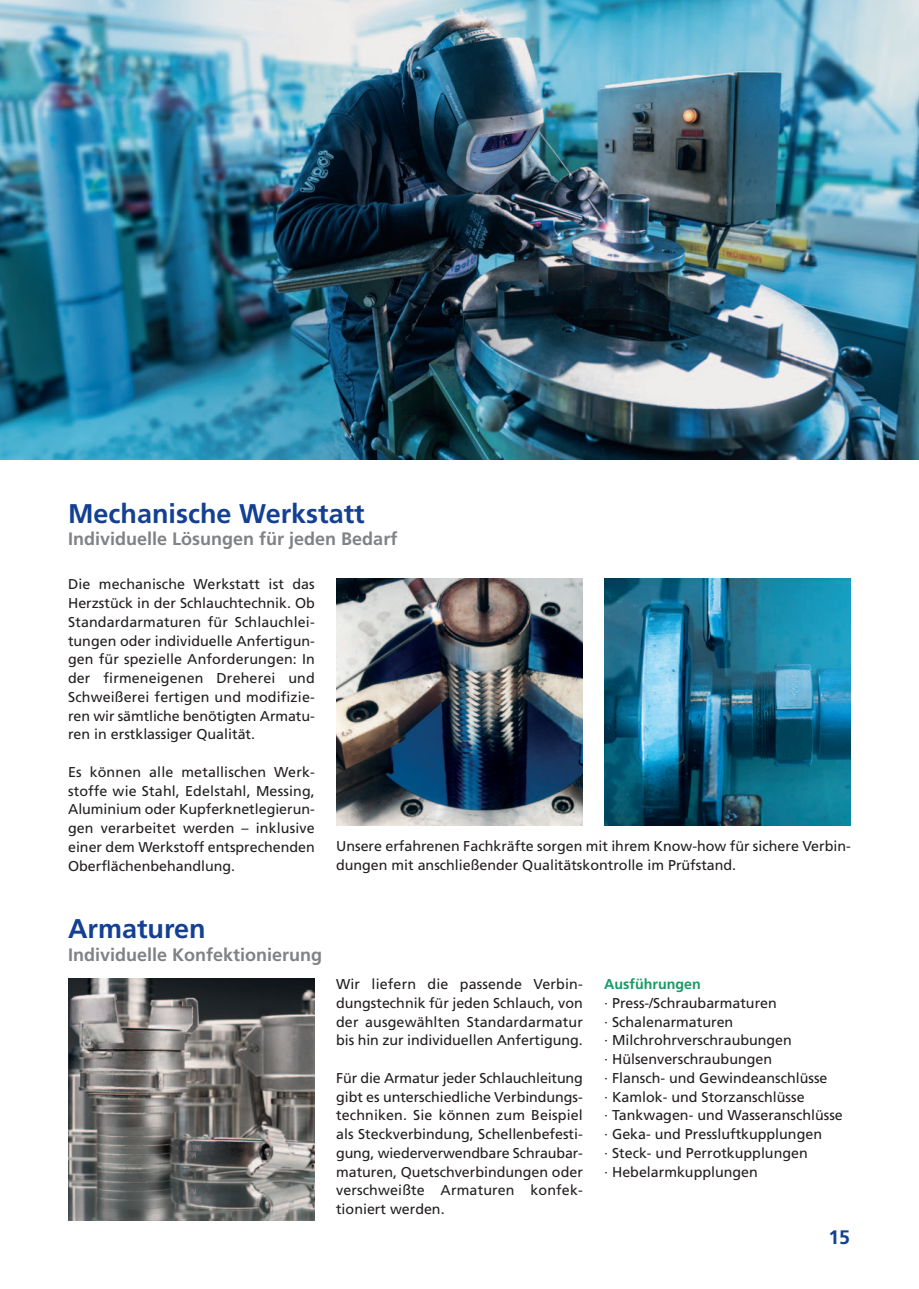
<style>
.page{position:relative;width:919px;height:1289px;background:#fff}
.page>*{position:absolute;margin:0;border:0;box-sizing:border-box;transform-origin:0 0}
.t1{font:700 27px "Frutiger";color:#144093}
.t2{font:700 19.5px "Frutiger";color:#144093}
.t3{font:700 18px "Frutiger";color:#808285}
.t4{font:14.25px/18.8px "Frutiger";color:#231f20;text-align:justify}
.t5{font:700 14.25px "Frutiger";color:#199a68}
</style>
<div class="page">
<img style="left:0;top:0;width:918px;height:459px">
<img style="left:336px;top:578px;width:247px;height:247px">
<img style="left:604px;top:578px;width:246px;height:247px">
<img style="left:68px;top:978px;width:247px;height:242px">
<p class="t1" style="left:68px;top:502px;width:298px">Mechanische Werkstatt</p>
<p class="t3" style="left:68px;top:531px;width:331px">Individuelle Lösungen für jeden Bedarf</p>
<p class="t4" style="left:68px;top:576px;width:248px">Die mechanische Werkstatt ist das Herzstück in der Schlauchtechnik. Ob Standardarmaturen für Schlauchlei&shy;tungen oder individuelle Anfertigun&shy;gen für spezielle Anforderungen: In der firmeneigenen Dreherei und Schweißerei fertigen und modifizie&shy;ren wir sämtliche benötigten Armatu&shy;ren in erstklassiger Qualität.</p>
<p class="t4" style="left:68px;top:763px;width:248px">Es können alle metallischen Werk&shy;stoffe wie Stahl, Edelstahl, Messing, Aluminium oder Kupferknetlegierun&shy;gen verarbeitet werden – inklusive einer dem Werkstoff entsprechenden Oberflächenbehandlung.</p>
<p class="t4" style="left:336px;top:838px;width:516px">Unsere erfahrenen Fachkräfte sorgen mit ihrem Know-how für sichere Verbin&shy;dungen mit anschließender Qualitätskontrolle im Prüfstand.</p>
<p class="t1" style="left:68px;top:918px;width:139px">Armaturen</p>
<p class="t3" style="left:68px;top:947px;width:256px">Individuelle Konfektionierung</p>
<p class="t4" style="left:336px;top:976px;width:248px">Wir liefern die passende Verbin&shy;dungstechnik für jeden Schlauch, von der ausgewählten Standardarmatur bis hin zur individuellen Anfertigung.</p>
<p class="t4" style="left:336px;top:1069px;width:248px">Für die Armatur jeder Schlauchleitung gibt es unterschiedliche Verbindungs&shy;techniken. Sie können zum Beispiel als Steckverbindung, Schellenbefesti&shy;gung, wiederverwendbare Schraub ar&shy;maturen, Quetschverbindungen oder verschweißte Armaturen konfek - tioniert werden.</p>
<p class="t5" style="left:604px;top:978px;width:98px">Ausführungen</p>
<p class="t4" style="left:604px;top:994px;width:174px">· Press-/Schraubarmaturen · Schalenarmaturen</p>
<p class="t4" style="left:604px;top:1032px;width:189px">· Milchrohrverschraubungen</p>
<p class="t4" style="left:604px;top:1051px;width:240px;text-align:left">· Hülsenverschraubungen<br>· Flansch- und Gewindeanschlüsse<br>· Kamlok- und Storzanschlüsse<br>· Tankwagen- und Wasseranschlüsse</p>
<p class="t4" style="left:604px;top:1126px;width:219px;text-align:left">· Geka- und Pressluftkupplungen · Steck- und Perrotkupplungen<br>· Hebelarmkupplungen</p>
<p class="t2" style="left:828px;top:1228px;width:23px">15</p>
</div>
